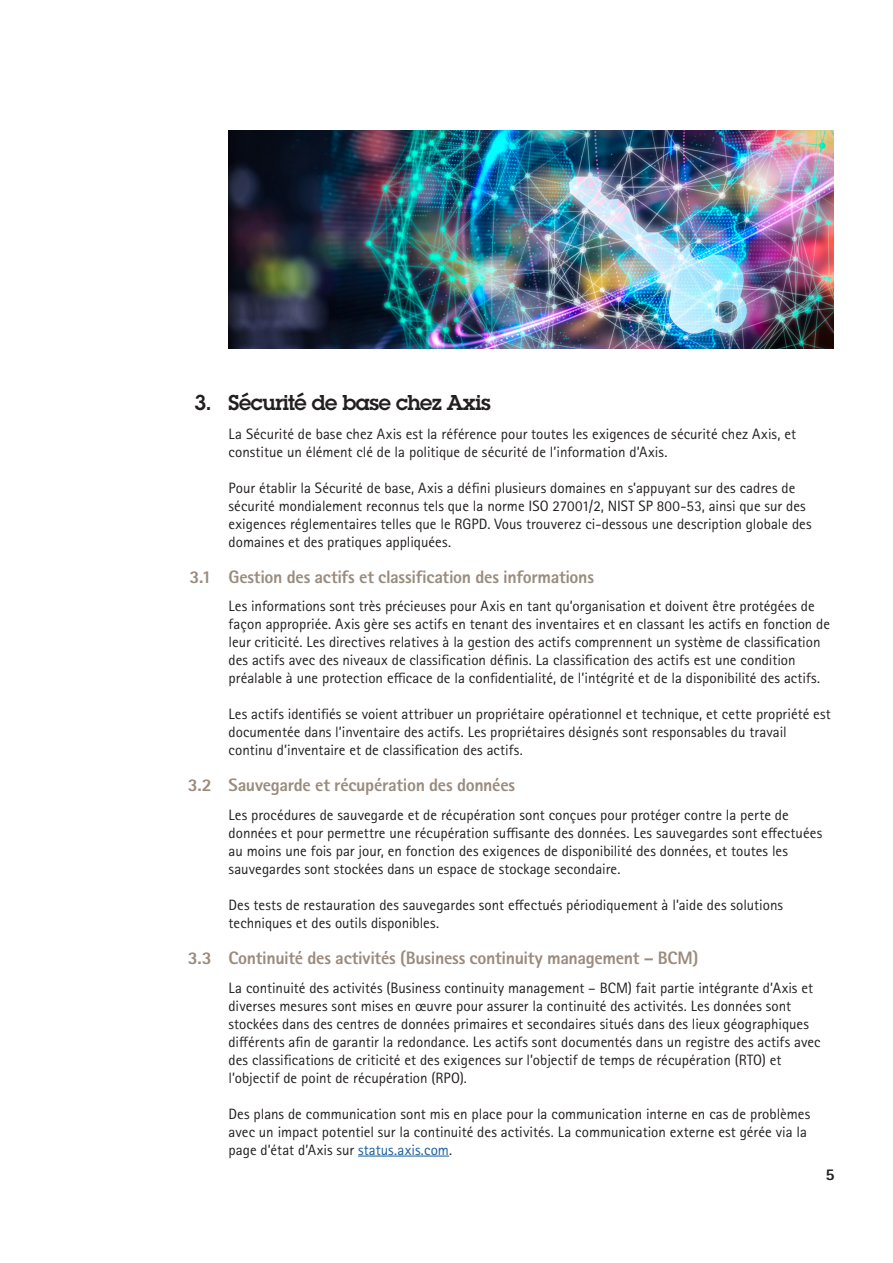
<style>
.page{position:relative;width:893px;height:1263px;background:#fff}
.page>*{position:absolute;margin:0;border:0;box-sizing:border-box;transform-origin:0 0}
.t1{font:600 21px "Lubalin Graph ECG";letter-spacing:-.02em;color:#231f20}
.t2{font:800 18px "Rotis Sans Serif Pro";letter-spacing:-.02em;color:#998b7d}
.t3{font:800 16.5px "Rotis Sans Serif Pro";color:#231f20}
.text_bodycopy{font:15px/18px "Rotis Sans Serif Pro";color:#231f20}
.s1{color:#175d9e}
</style>
<div class="page">
<hr style="left:358px;top:1156px;width:91px;height:1px;background:#175d9e">
<img style="left:229px;top:131px;width:604px;height:218px">
<p class="t1" style="left:194px;top:389px;width:298px">3. Sécurité de base chez Axis</p>
<p class="text_bodycopy" style="left:229px;top:425px;width:569px">La Sécurité de base chez Axis est la référence pour toutes les exigences de sécurité chez Axis, et constitue un élément clé de la politique de sécurité de l’information d’Axis.</p>
<p class="text_bodycopy" style="left:229px;top:479px;width:585px">Pour établir la Sécurité de base, Axis a défini plusieurs domaines en s’appuyant sur des cadres de sécurité mondialement reconnus tels que la norme ISO 27001/2, NIST SP 800-53, ainsi que sur des exigences réglementaires telles que le RGPD. Vous trouverez ci-dessous une description globale des domaines et des pratiques appliquées.</p>
<p class="t2" style="left:190px;top:565px;width:406px">3.1 Gestion des actifs et classification des informations</p>
<p class="text_bodycopy" style="left:229px;top:597px;width:603px">Les informations sont très précieuses pour Axis en tant qu’organisation et doivent être protégées de façon appropriée. Axis gère ses actifs en tenant des inventaires et en classant les actifs en fonction de leur criticité. Les directives relatives à la gestion des actifs comprennent un système de classification des actifs avec des niveaux de classification définis. La classification des actifs est une condition préalable à une protection efficace de la confidentialité, de l’intégrité et de la disponibilité des actifs.</p>
<p class="text_bodycopy" style="left:229px;top:705px;width:604px">Les actifs identifiés se voient attribuer un propriétaire opérationnel et technique, et cette propriété est documentée dans l’inventaire des actifs. Les propriétaires désignés sont responsables du travail continu d’inventaire et de classification des actifs.</p>
<p class="t2" style="left:188px;top:774px;width:329px">3.2 Sauvegarde et récupération des données</p>
<p class="text_bodycopy" style="left:229px;top:806px;width:595px">Les procédures de sauvegarde et de récupération sont conçues pour protéger contre la perte de données et pour permettre une récupération suffisante des données. Les sauvegardes sont effectuées au moins une fois par jour, en fonction des exigences de disponibilité des données, et toutes les sauvegardes sont stockées dans un espace de stockage secondaire.</p>
<p class="text_bodycopy" style="left:229px;top:896px;width:556px">Des tests de restauration des sauvegardes sont effectués périodiquement à l’aide des solutions techniques et des outils disponibles.</p>
<p class="t2" style="left:188px;top:946px;width:512px">3.3 Continuité des activités (Business continuity management – BCM)</p>
<p class="text_bodycopy" style="left:229px;top:979px;width:594px">La continuité des activités (Business continuity management – BCM) fait partie intégrante d’Axis et diverses mesures sont mises en œuvre pour assurer la continuité des activités. Les données sont stockées dans des centres de données primaires et secondaires situés dans des lieux géographiques différents afin de garantir la redondance. Les actifs sont documentés dans un registre des actifs avec des classifications de criticité et des exigences sur l’objectif de temps de récupération (RTO) et l’objectif de point de récupération (RPO).</p>
<p class="text_bodycopy" style="left:229px;top:1105px;width:583px">Des plans de communication sont mis en place pour la communication interne en cas de problèmes avec un impact potentiel sur la continuité des activités. La communication externe est gérée via la page d’état d’Axis sur <span class="s1">status.axis.com</span>.</p>
<p class="t3" style="left:825px;top:1164px;width:11px">5</p>
</div>
